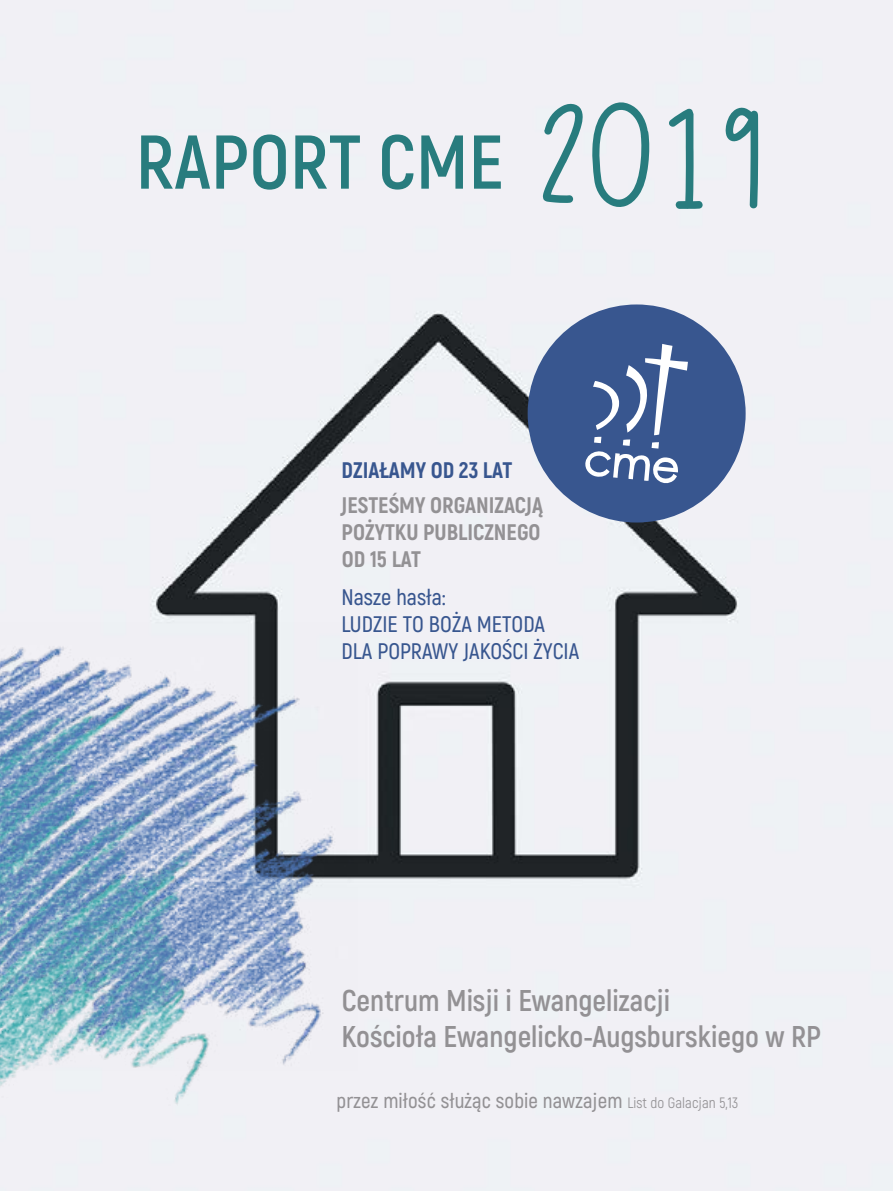
<style>
.page{position:relative;width:893px;height:1191px;background:#f1f0f5}
.page>*{position:absolute;margin:0;border:0;box-sizing:border-box;transform-origin:0 0}
.t1{font:500 134.85px "babybrooklynnregular";color:#287c7e}
.t2{font:700 76.05px "Akrobat";letter-spacing:.005em;color:#287c7e}
.t3{font:700 30px/36px "Akrobat";color:#939194}
.t4{font:600 22.5px/27px "Akrobat";color:#38568f}
.t5{font:800 22.5px/27px "Akrobat";color:#939194;text-align:justify}
.t6{font:800 22.5px "Akrobat";color:#38568f}
.t7{font:600 21px "Akrobat";letter-spacing:.005em;color:#939194}
.s1{font-weight:400;font-size:15px}
</style>
<div class="page">
<div style="left:528px;top:304px;width:218px;height:218px;background:#38568f;border-radius:50%"></div>
<svg style="left:585px;top:344px;width:103px;height:140px"></svg>
<div style="left:0;top:610px;width:259px;height:526px;background:#f1f0f5"></div>
<img style="left:0;top:623px;width:357px;height:447px">
<h2 class="t2" style="left:136px;top:115px;width:369px">RAPORT CME</h2>
<h1 class="t1" style="left:538px;top:75px;width:232px;rotate:2deg">2019</h1>
<p class="t6" style="left:342px;top:455px;width:172px">DZIAŁAMY OD 23 LAT</p>
<p class="t5" style="left:341px;top:492px;width:204px">JESTEŚMY ORGANIZACJĄ POŻYTKU PUBLICZNEGO OD 15 LAT</p>
<p class="t4" style="left:341px;top:584px;width:239px">Nasze hasła:<br>LUDZIE TO BOŻA METODA<br>DLA POPRAWY JAKOŚCI ŻYCIA</p>
<p class="t3" style="left:342px;top:982px;width:481px">Centrum Misji i Ewangelizacji<br>Kościoła Ewangelicko-Augsburskiego w RP</p>
<p class="t7" style="left:337px;top:1088px;width:403px">przez miłość służąc sobie nawzajem <span class="s1">List do Galacjan 5,13</span></p>
</div>
